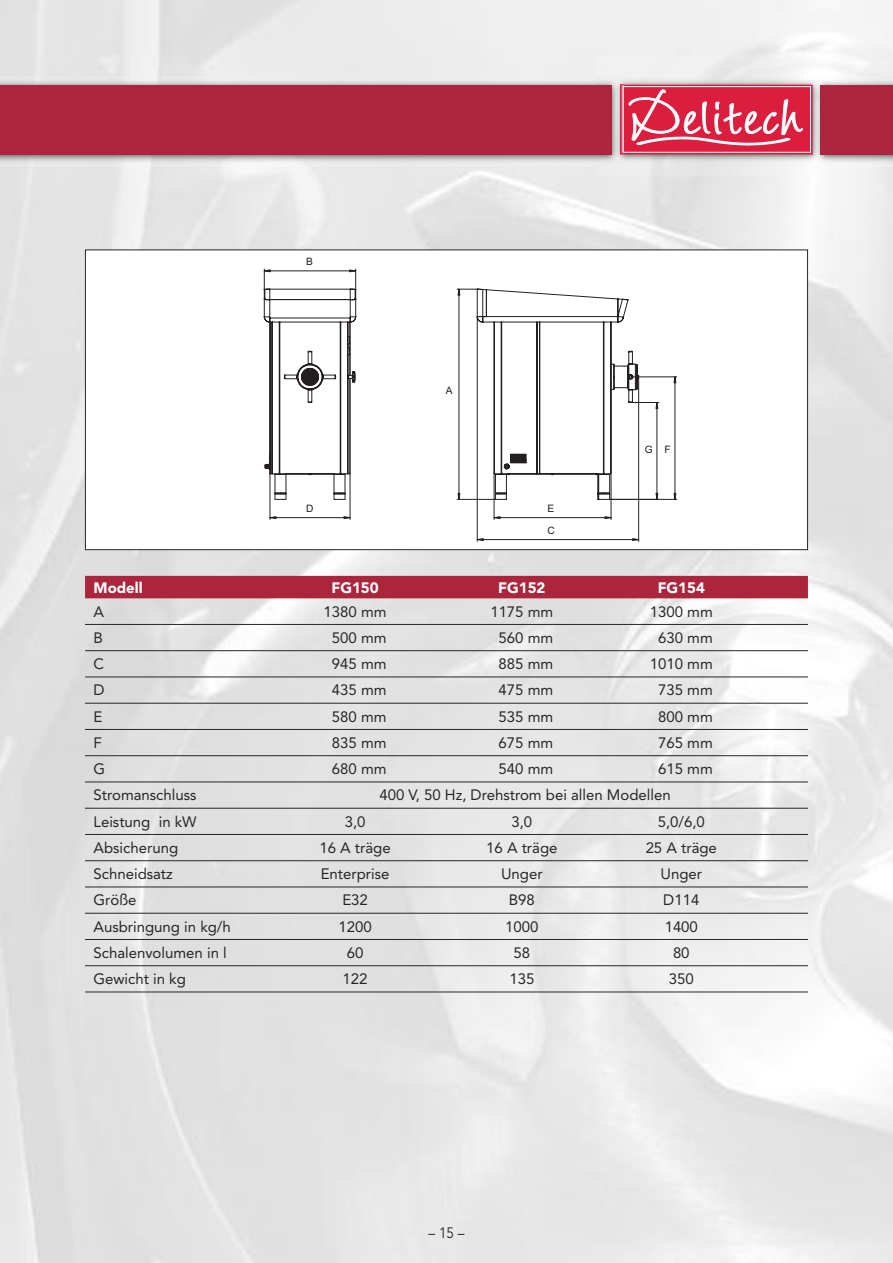
<style>
.page{position:relative;width:893px;height:1263px;background:#fff}
.page>*{position:absolute;margin:0;border:0;box-sizing:border-box;transform-origin:0 0}
.t1{font:15px "Avenir";color:#272627}
.t2{font:900 15px "Avenir";color:#fff}
.t3{font:15px "Avenir";color:#272627;scale:.9 1}
.t4{font:10.2px "Arial MT+T42+WVFWAV";color:#231f20}
</style>
<div class="page">
<img style="left:596px;top:55px;width:234px;height:122px">
<div style="left:621px;top:85px;width:191px;height:69px;background:#db1e3d"></div>
<div style="left:622px;top:86px;width:189px;height:67px;border:1px solid #fff"></div>
<svg style="left:628px;top:89px;width:175px;height:57px"></svg>
<img style="left:0;top:76px;width:623px;height:90px">
<img style="left:621px;top:85px;width:2px;height:69px">
<div style="left:0;top:85px;width:611px;height:69px;background:#ab253c"></div>
<img style="left:811px;top:76px;width:82px;height:90px">
<img style="left:811px;top:85px;width:1px;height:69px">
<div style="left:821px;top:85px;width:72px;height:69px;background:#ab253c"></div>
<div style="left:85px;top:576px;width:723px;height:22px;background:#ab253c"></div>
<hr style="left:85px;top:624px;width:723px;height:1px;background:#272627">
<hr style="left:85px;top:650px;width:723px;height:1px;background:#272627">
<hr style="left:85px;top:676px;width:723px;height:1px;background:#272627">
<hr style="left:85px;top:703px;width:723px;height:1px;background:#272627">
<hr style="left:85px;top:729px;width:723px;height:1px;background:#272627">
<hr style="left:85px;top:755px;width:723px;height:1px;background:#272627">
<hr style="left:85px;top:781px;width:723px;height:1px;background:#272627">
<hr style="left:85px;top:808px;width:723px;height:1px;background:#272627">
<hr style="left:85px;top:834px;width:723px;height:1px;background:#272627">
<hr style="left:85px;top:860px;width:723px;height:1px;background:#272627">
<hr style="left:85px;top:886px;width:723px;height:1px;background:#272627">
<hr style="left:85px;top:913px;width:723px;height:1px;background:#272627">
<hr style="left:85px;top:939px;width:723px;height:1px;background:#272627">
<hr style="left:85px;top:965px;width:723px;height:1px;background:#272627">
<hr style="left:85px;top:991px;width:723px;height:1px;background:#272627">
<svg style="left:483px;top:289px;width:150px;height:210px"></svg>
<hr style="left:638px;top:378px;width:1px;height:163px;background:#231f20">
<hr style="left:477px;top:539px;width:162px;height:1px;background:#231f20">
<hr style="left:494px;top:474px;width:1px;height:45px;background:#231f20">
<hr style="left:611px;top:474px;width:1px;height:45px;background:#231f20">
<hr style="left:494px;top:517px;width:117px;height:1px;background:#231f20">
<hr style="left:457px;top:499px;width:38px;height:1px;background:#231f20">
<hr style="left:631px;top:377px;width:46px;height:1px;background:#231f20">
<hr style="left:610px;top:499px;width:67px;height:1px;background:#231f20">
<hr style="left:675px;top:377px;width:1px;height:122px;background:#231f20">
<svg style="left:495px;top:351px;width:164px;height:149px"></svg>
<svg style="left:264px;top:269px;width:219px;height:273px"></svg>
<p class="t4" style="left:306px;top:255px;width:8px">B</p>
<p class="t4" style="left:306px;top:502px;width:9px">D</p>
<p class="t4" style="left:446px;top:383px;width:8px">A</p>
<p class="t4" style="left:547px;top:502px;width:8px">E</p>
<p class="t4" style="left:547px;top:524px;width:9px">C</p>
<p class="t4" style="left:645px;top:442px;width:27px">G F</p>
<p class="t2" style="left:94px;top:581px;width:51px">Modell</p>
<p class="t2" style="left:332px;top:581px;width:49px">FG150</p>
<p class="t2" style="left:498px;top:581px;width:49px">FG152</p>
<p class="t2" style="left:658px;top:581px;width:49px">FG154</p>
<p class="t1" style="left:94px;top:605px;width:12px">A</p>
<p class="t1" style="left:324px;top:605px;width:65px">1380 mm</p>
<p class="t1" style="left:490px;top:605px;width:65px">1175 mm</p>
<p class="t1" style="left:650px;top:605px;width:65px">1300 mm</p>
<p class="t1" style="left:94px;top:631px;width:11px">B</p>
<p class="t1" style="left:332px;top:631px;width:56px">500 mm</p>
<p class="t1" style="left:499px;top:631px;width:56px">560 mm</p>
<p class="t1" style="left:658px;top:631px;width:56px">630 mm</p>
<p class="t1" style="left:94px;top:658px;width:12px">C</p>
<p class="t1" style="left:332px;top:658px;width:56px">945 mm</p>
<p class="t1" style="left:499px;top:658px;width:56px">885 mm</p>
<p class="t1" style="left:650px;top:658px;width:65px">1010 mm</p>
<p class="t1" style="left:94px;top:684px;width:13px">D</p>
<p class="t1" style="left:332px;top:684px;width:56px">435 mm</p>
<p class="t1" style="left:499px;top:684px;width:56px">475 mm</p>
<p class="t1" style="left:658px;top:684px;width:56px">735 mm</p>
<p class="t1" style="left:94px;top:710px;width:10px">E</p>
<p class="t1" style="left:332px;top:710px;width:56px">580 mm</p>
<p class="t1" style="left:499px;top:710px;width:56px">535 mm</p>
<p class="t1" style="left:658px;top:710px;width:56px">800 mm</p>
<p class="t1" style="left:94px;top:736px;width:10px">F</p>
<p class="t1" style="left:332px;top:736px;width:56px">835 mm</p>
<p class="t1" style="left:499px;top:736px;width:56px">675 mm</p>
<p class="t1" style="left:658px;top:736px;width:56px">765 mm</p>
<p class="t1" style="left:94px;top:763px;width:13px">G</p>
<p class="t1" style="left:332px;top:763px;width:56px">680 mm</p>
<p class="t1" style="left:499px;top:763px;width:56px">540 mm</p>
<p class="t1" style="left:658px;top:763px;width:56px">615 mm</p>
<p class="t1" style="left:94px;top:789px;width:104px">Stromanschluss</p>
<p class="t1" style="left:379px;top:789px;width:293px">400 V, 50 Hz, Drehstrom bei allen Modellen</p>
<p class="t1" style="left:94px;top:815px;width:105px">Leistung in kW</p>
<p class="t1" style="left:345px;top:815px;width:22px">3,0</p>
<p class="t1" style="left:511px;top:815px;width:22px">3,0</p>
<p class="t1" style="left:658px;top:815px;width:49px">5,0/6,0</p>
<p class="t1" style="left:94px;top:841px;width:86px">Absicherung</p>
<p class="t1" style="left:319px;top:841px;width:73px">16 A träge</p>
<p class="t1" style="left:486px;top:841px;width:73px">16 A träge</p>
<p class="t1" style="left:646px;top:841px;width:73px">25 A träge</p>
<p class="t1" style="left:94px;top:868px;width:81px">Schneidsatz</p>
<p class="t1" style="left:321px;top:868px;width:70px">Enterprise</p>
<p class="t1" style="left:501px;top:868px;width:43px">Unger</p>
<p class="t1" style="left:660px;top:868px;width:43px">Unger</p>
<p class="t1" style="left:94px;top:894px;width:45px">Größe</p>
<p class="t1" style="left:342px;top:894px;width:27px">E32</p>
<p class="t1" style="left:509px;top:894px;width:28px">B98</p>
<p class="t1" style="left:663px;top:894px;width:38px">D114</p>
<p class="t1" style="left:94px;top:920px;width:139px">Ausbringung in kg/h</p>
<p class="t1" style="left:338px;top:920px;width:35px">1200</p>
<p class="t1" style="left:505px;top:920px;width:35px">1000</p>
<p class="t1" style="left:665px;top:920px;width:35px">1400</p>
<p class="t1" style="left:94px;top:946px;width:135px">Schalenvolumen in l</p>
<p class="t1" style="left:347px;top:946px;width:18px">60</p>
<p class="t1" style="left:513px;top:946px;width:18px">58</p>
<p class="t1" style="left:673px;top:946px;width:18px">80</p>
<p class="t1" style="left:94px;top:973px;width:94px">Gewicht in kg</p>
<p class="t1" style="left:343px;top:973px;width:26px">122</p>
<p class="t1" style="left:509px;top:973px;width:26px">135</p>
<p class="t1" style="left:669px;top:973px;width:26px">350</p>
<p class="t3" style="left:428px;top:1227px;width:41px">–15–</p>
</div>
